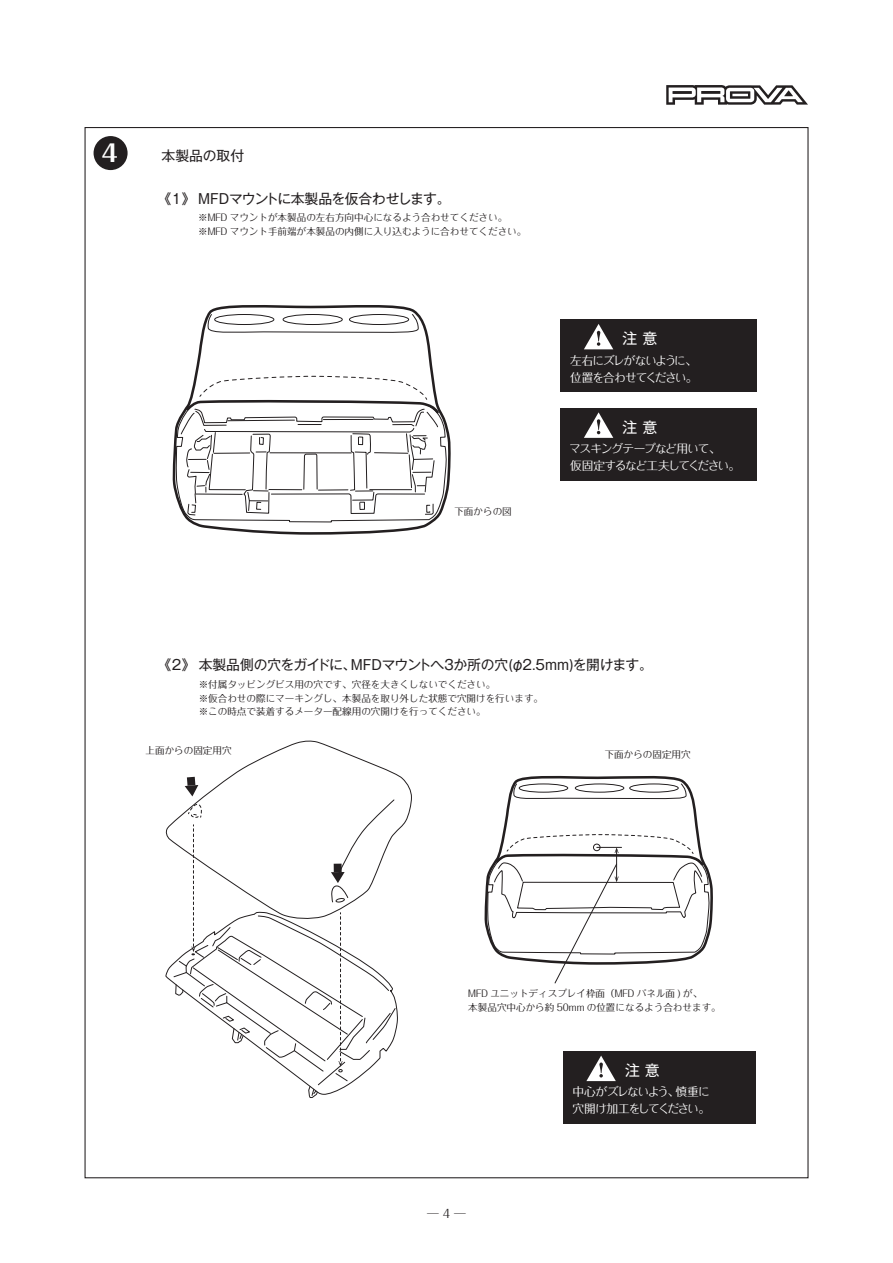
<style>
.page{position:relative;width:893px;height:1263px;background:#fff}
.page>*{position:absolute;margin:0;border:0;box-sizing:border-box;transform-origin:0 0}
.t1{font:700 23.4px "Folk Pro";color:#fff}
.t2{font:14.85px "Gothic MB101 Pr 5";color:#fff}
.t3{font:13.8px "Gothic MB101 Pr 5";letter-spacing:-.025em;color:#231f20}
.t4{font:11.7px/17px "Folk Pro";letter-spacing:-.105em;color:#fff}
.t5{font:11.7px/17px "Folk Pro";letter-spacing:-.13em;color:#fff}
.t6{font:11.7px "Folk Pro";color:#231f20}
.t7{font:9.6px/13.8px "Folk Pro";color:#231f20}
</style>
<div class="page">
<svg style="left:666px;top:85px;width:142px;height:20px"></svg>
<hr style="left:672px;top:91px;width:20px;height:3px;background:#231f20">
<div style="left:94px;top:136px;width:34px;height:34px;background:#231f20;border-radius:50%"></div>
<div style="left:560px;top:320px;width:197px;height:72px;background:#231f20"></div>
<svg style="left:584px;top:324px;width:29px;height:25px"></svg>
<div style="left:563px;top:1051px;width:192px;height:73px;background:#231f20"></div>
<svg style="left:586px;top:1056px;width:30px;height:25px"></svg>
<svg style="left:173px;top:305px;width:278px;height:230px"></svg>
<svg style="left:207px;top:314px;width:212px;height:20px"></svg>
<svg style="left:175px;top:376px;width:272px;height:147px"></svg>
<div style="left:214px;top:314px;width:60px;height:11px;border:1px solid #231f20;border-radius:50%"></div>
<div style="left:283px;top:314px;width:60px;height:11px;border:1px solid #231f20;border-radius:50%"></div>
<div style="left:349px;top:314px;width:60px;height:11px;border:1px solid #231f20;border-radius:50%"></div>
<div style="left:560px;top:408px;width:197px;height:72px;background:#231f20"></div>
<svg style="left:584px;top:412px;width:29px;height:26px"></svg>
<svg style="left:165px;top:740px;width:247px;height:358px"></svg>
<svg style="left:484px;top:775px;width:229px;height:209px"></svg>
<h1 class="t1" style="left:102px;top:133px;width:18px">4</h1>
<h3 class="t3" style="left:162px;top:145px;width:84px">本製品の取付</h3>
<h3 class="t3" style="left:158px;top:187px;width:303px">《1》 MFDマウントに本製品を仮合わせします。　</h3>
<p class="t7" style="left:198px;top:210px;width:330px">※MFD マウントが本製品の左右方向中心になるよう合わせてください。　※MFD マウント手前端が本製品の内側に入り込むように合わせてください。</p>
<p class="t7" style="left:454px;top:503px;width:59px">下面からの図</p>
<h2 class="t2" style="left:623px;top:326px;width:36px">注 意</h2>
<p class="t4" style="left:570px;top:350px;width:129px">左右にズレがないように、位置を合わせてください。</p>
<h2 class="t2" style="left:623px;top:415px;width:36px">注 意</h2>
<p class="t4" style="left:569px;top:438px;width:172px">マスキングテープなど用いて、<br>仮固定するなど工夫してください。</p>
<h3 class="t3" style="left:158px;top:653px;width:497px">《2》 本製品側の穴をガイドに、MFDマウントへ３か所の穴(φ2.5mm)を開けます。</h3>
<p class="t7" style="left:199px;top:676px;width:346px">※付属タッピングビス用の穴です、穴径を大きくしないでください。<br>※仮合わせの際にマーキングし、本製品を取り外した状態で穴開けを行います。※この時点で装着するメーター配線用の穴開けを行ってください。</p>
<p class="t7" style="left:146px;top:742px;width:88px">上面からの固定用穴</p>
<p class="t7" style="left:605px;top:746px;width:88px">下面からの固定用穴</p>
<p class="t7" style="left:468px;top:985px;width:254px">MFD ユニットディスプレイ枠面（MFD パネル面 ) が、<br>本製品穴中心から約 50mm の位置になるよう合わせます。</p>
<h2 class="t2" style="left:625px;top:1058px;width:36px">注 意</h2>
<p class="t6" style="left:427px;top:1204px;width:40px">─ 4 ─</p>
<p class="t5" style="left:572px;top:1082px;width:139px">中心がズレないよう、慎重に穴開け加工をしてください。</p>
</div>
